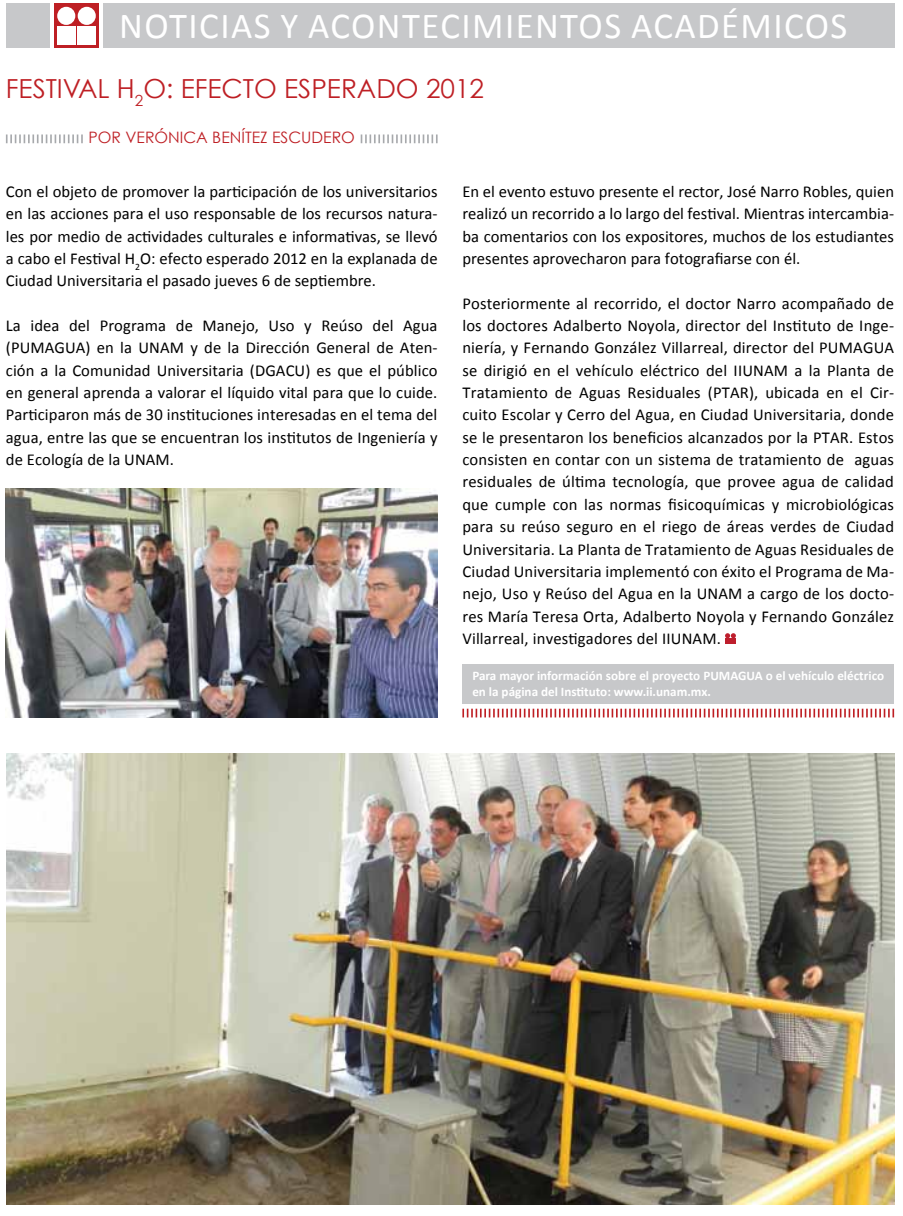
<style>
.page{position:relative;width:903px;height:1216px;background:#fff}
.page>*{position:absolute;margin:0;border:0;box-sizing:border-box;transform-origin:0 0}
.t1{font:36.75px "Calibri";letter-spacing:.04em;color:#fff}
.t2{font:26.25px "Weezer Font";color:#be1f24}
.t3{font:16.62px/22.4px "Calibri";letter-spacing:.01em;color:#000;text-align:justify}
.t4{font:15.75px "Weezer Font";color:#be1f24}
.t5{font:700 13.12px/15.8px "Calibri";color:#fff}
</style>
<div class="page">
<div style="left:6px;top:4px;width:888px;height:44px;background:#c7c8ca"></div>
<div style="left:50px;top:0;width:53px;height:57px;background:#fff"></div>
<svg style="left:54px;top:4px;width:45px;height:44px"></svg>
<div style="left:57px;top:7px;width:18px;height:18px;background:#fff;border-radius:50%"></div>
<div style="left:57px;top:27px;width:18px;height:18px;background:#fff"></div>
<div style="left:78px;top:7px;width:18px;height:18px;background:#fff;border-radius:50%"></div>
<div style="left:78px;top:27px;width:18px;height:18px;background:#fff"></div>
<svg style="left:361px;top:134px;width:76px;height:9px"></svg>
<svg style="left:6px;top:134px;width:77px;height:9px"></svg>
<img style="left:6px;top:753px;width:888px;height:451px">
<svg style="left:725px;top:633px;width:11px;height:10px"></svg>
<img style="left:6px;top:488px;width:431px;height:229px">
<div style="left:462px;top:664px;width:432px;height:39px;background:#c7c8ca"></div>
<svg style="left:462px;top:708px;width:432px;height:9px"></svg>
<h1 class="t1" style="left:119px;top:2px;width:535px">Noticias Y acontecimientos ACADÉMICOS</h1>
<h2 class="t2" style="left:6px;top:72px;width:480px">FESTIVAL H<sub>2</sub>O: EFECTO ESPERADO 2012</h2>
<p class="t4" style="left:89px;top:128px;width:268px">POR VERÓNICA BENÍTEZ ESCUDERO</p>
<p class="t3" style="left:6px;top:180px;width:433px">Con el objeto de promover la participación de los universitarios en las acciones para el uso responsable de los recursos natura&shy;les por medio de actividades culturales e informativas, se llevó a cabo el Festival H<sub>2</sub>O: efecto esperado 2012 en la explanada de Ciudad U niversitaria el pasado jueves 6 de septiembre.</p>
<p class="t3" style="left:6px;top:314px;width:433px">La idea del Programa de Manejo, Uso y Reúso del Agua (PUMAGUA</p>
<p class="t3" style="left:6px;top:336px;width:433px;text-indent:80px">) en la U NAM y de la Dirección General de Aten&shy;ción a la Comunidad U niversitaria (DGACU</p>
<p class="t3" style="left:6px;top:359px;width:433px;text-indent:299px">) es que el público en general aprenda a valorar el líquido vital para que lo cuide.<br>Participaron más de 30 instituciones interesadas en el tema del agua, entre las que se encuentran los institutos de I ngeniería y de Ecología de la U NAM .</p>
<p class="t3" style="left:462px;top:180px;width:433px">En el evento estuvo presente el rector, José Narro Robles, quien realizó un recorrido a lo largo del festival. M ientras intercambia&shy;ba comentarios con los expositores, muchos de los estudiantes presentes aprovecharon para fotografiarse con él.</p>
<p class="t3" style="left:462px;top:292px;width:433px;text-align:left">Posteriormente al recorrido, el doctor Narro acompañado de los doctores Adalberto Noyola, director del I nstituto de I nge&shy;niería, y Fernando González Villarreal, director del PUMAGUA<br>se dirigió en el vehículo eléctrico del IIU NAM a la Planta de Tratamiento de Aguas Residuales (PTAR), ubicada en el Cir&shy;cuito Escolar y Cerro del Agua, en Ciudad U niversitaria, donde se le presentaron los beneficios alcanzados por la PTAR. Estos consisten en contar con un sistema de tratamiento de aguas residuales de última tecnología, que provee agua de calidad que cumple con las normas fisicoquímicas y microbiológicas para su reúso seguro en el riego de áreas verdes de Ciudad U niversitaria. La Planta de Tratamiento de Aguas Residuales de Ciudad U niversitaria implementó con éxito el Programa de Ma&shy;nejo, Uso y Reúso del Agua en la U NAM a cargo de los docto&shy;res María Teresa Orta, Adalberto Noyola y Fernando González Villarreal, investigadores del IIU NAM .</p>
<p class="t5" style="left:472px;top:667px;width:413px">Para mayor información sobre el proyecto PUMAGUA o el vehículo eléctrico en la página del Instituto: www.ii.unam.mx.</p>
</div>
